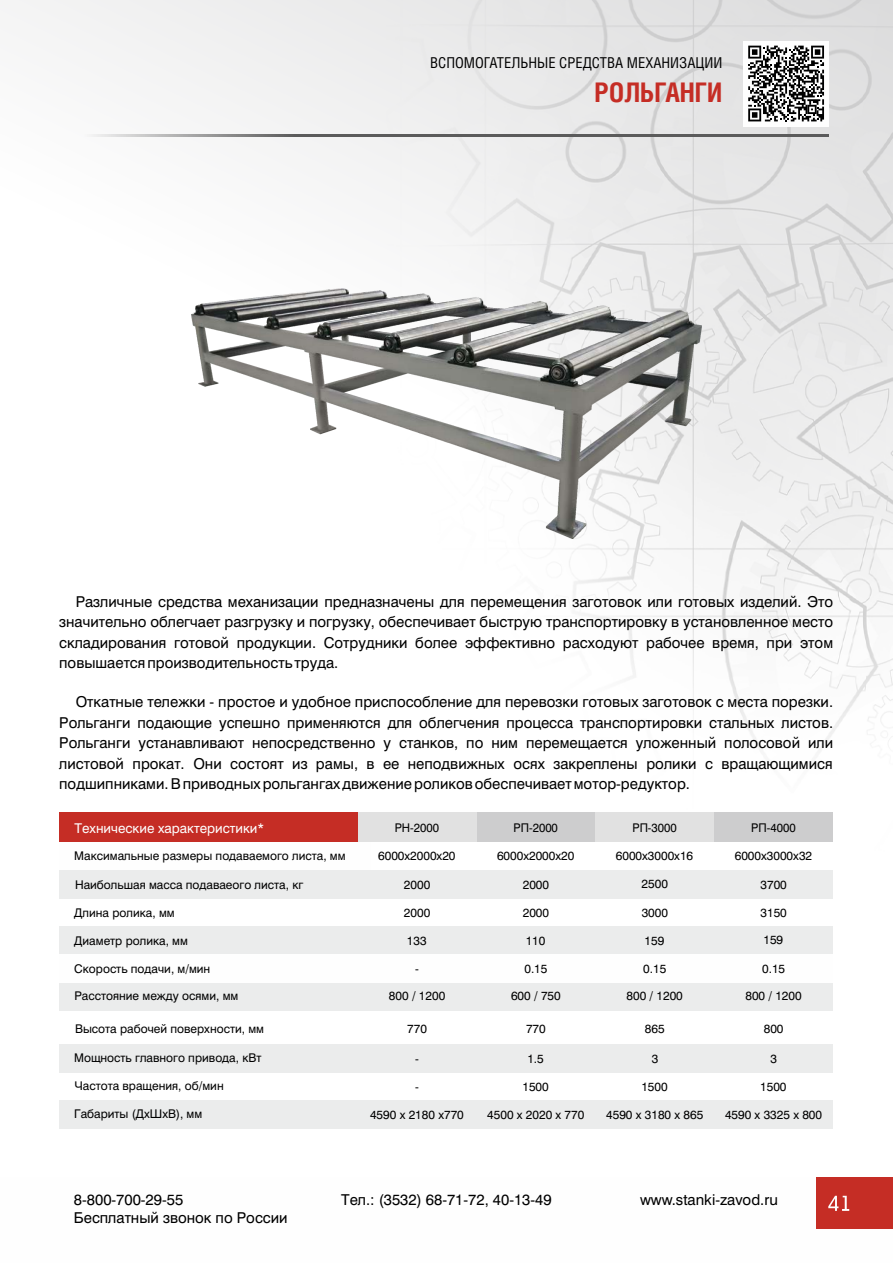
<style>
.page{position:relative;width:893px;height:1263px;background:#fff}
.page>*{position:absolute;margin:0;border:0;box-sizing:border-box;transform-origin:0 0}
.t1{font:700 27px "Helios Cond";color:#c52d25}
.t2{font:15px/20.4px "Swiss 721 BT";color:#000;text-align:justify}
.t3{font:15px "Helios Cond";color:#000}
.t4{font:13.5px "Swiss 721 BT";color:#fefefe}
.t5{font:12px "Swiss 721 BT";color:#000}
.t6{font:12px "Swiss 721 BT";color:#000;scale:.96 1}
</style>
<div class="page">
<img style="left:0;top:0;width:893px;height:1178px">
<div style="left:816px;top:1178px;width:77px;height:51px;background:#c52d25"></div>
<hr style="left:84px;top:134px;width:745px;height:2px;background:#5b5b5b">
<svg style="left:828px;top:1196px;width:21px;height:15px"></svg>
<div style="left:59px;top:982px;width:774px;height:28px;background:#ebecec"></div>
<div style="left:59px;top:1044px;width:774px;height:28px;background:#ebecec"></div>
<div style="left:59px;top:1100px;width:774px;height:28px;background:#ebecec"></div>
<div style="left:477px;top:812px;width:118px;height:30px;background:#cdcdce"></div>
<div style="left:714px;top:812px;width:119px;height:30px;background:#cdcdce"></div>
<div style="left:595px;top:812px;width:119px;height:30px;background:#e1e1e1"></div>
<div style="left:59px;top:812px;width:299px;height:30px;background:#c52d25"></div>
<div style="left:59px;top:842px;width:312px;height:28px;background:#fefefe"></div>
<div style="left:59px;top:870px;width:774px;height:28px;background:#ebecec"></div>
<div style="left:59px;top:926px;width:774px;height:28px;background:#ebecec"></div>
<div style="left:59px;top:954px;width:774px;height:28px;background:#fefefe"></div>
<div style="left:358px;top:812px;width:119px;height:30px;background:#e1e1e1"></div>
<div style="left:744px;top:41px;width:85px;height:85px;background:#fefefe"></div>
<svg style="left:748px;top:46px;width:76px;height:75px"></svg>
<img style="left:191px;top:288px;width:510px;height:251px">
<p class="t3" style="left:430px;top:56px;width:294px">ВСПОМОГАТЕЛЬНЫЕ СРЕДСТВА МЕХАНИЗАЦИИ</p>
<h1 class="t1" style="left:595px;top:80px;width:129px">РОЛЬГАНГИ</h1>
<p class="t2" style="left:59px;top:593px;width:775px;text-indent:17px">Различные средства механизации предназначены для перемещения заготовок или готовых изделий. Это значительно облегчает разгрузку и погрузку, обеспечивает быструю транспортировку в установленное место складирования готовой продукции. Сотрудники более эффективно расходуют рабочее время, при этом повышается производительность труда.</p>
<p class="t2" style="left:59px;top:693px;width:775px;text-indent:17px">Откатные тележки - простое и удобное приспособление для перевозки готовых заготовок с места порезки.<br>Рольганги подающие успешно применяются для облегчения процесса транспортировки стальных листов.<br>Рольганги устанавливают непосредственно у станков, по ним перемещается уложенный полосовой или листовой прокат. Они состоят из рамы, в ее неподвижных осях закреплены ролики с вращающимися подшипниками. В приводных рольгангах движение роликов обеспечивает мотор-редуктор.</p>
<p class="t4" style="left:74px;top:823px;width:191px">Технические характеристики*</p>
<p class="t6" style="left:514px;top:822px;width:48px">РП-2000</p>
<p class="t6" style="left:632px;top:822px;width:48px">РП-3000</p>
<p class="t6" style="left:751px;top:822px;width:48px">РП-4000</p>
<p class="t6" style="left:395px;top:822px;width:48px">РН-2000</p>
<p class="t5" style="left:74px;top:851px;width:273px">Максимальные размеры подаваемого листа, мм</p>
<p class="t5" style="left:75px;top:879px;width:230px">Наибольшая масса подаваеого листа, кг</p>
<p class="t5" style="left:74px;top:907px;width:102px">Длина ролика, мм</p>
<p class="t5" style="left:74px;top:935px;width:115px">Диаметр ролика, мм</p>
<p class="t5" style="left:74px;top:963px;width:138px">Скорость подачи, м/мин</p>
<p class="t5" style="left:74px;top:991px;width:166px">Расстояние между осями, мм</p>
<p class="t5" style="left:75px;top:1023px;width:190px">Высота рабочей поверхности, мм</p>
<p class="t5" style="left:74px;top:1052px;width:189px">Мощность главного привода, кВт</p>
<p class="t5" style="left:75px;top:1081px;width:150px">Частота вращения, об/мин</p>
<p class="t5" style="left:74px;top:1108px;width:130px">Габариты (ДхШхВ), мм</p>
<p class="t5" style="left:378px;top:851px;width:79px">6000x2000x20</p>
<p class="t5" style="left:404px;top:879px;width:28px">2000</p>
<p class="t5" style="left:404px;top:907px;width:28px">2000</p>
<p class="t5" style="left:407px;top:935px;width:21px">133</p>
<p class="t5" style="left:415px;top:963px;width:5px">-</p>
<p class="t5" style="left:412px;top:991px;width:5px">/</p>
<p class="t5" style="left:407px;top:1023px;width:21px">770</p>
<p class="t5" style="left:415px;top:1053px;width:5px">-</p>
<p class="t5" style="left:389px;top:991px;width:58px">800 1200</p>
<p class="t5" style="left:415px;top:1081px;width:5px">-</p>
<p class="t5" style="left:370px;top:1109px;width:95px">4590 x 2180 x770</p>
<p class="t5" style="left:497px;top:851px;width:79px">6000x2000x20</p>
<p class="t5" style="left:523px;top:879px;width:28px">2000</p>
<p class="t5" style="left:523px;top:907px;width:28px">2000</p>
<p class="t5" style="left:526px;top:935px;width:21px">110</p>
<p class="t5" style="left:524px;top:963px;width:25px">0.15</p>
<p class="t5" style="left:511px;top:991px;width:51px">600 / 750</p>
<p class="t5" style="left:526px;top:1023px;width:21px">770</p>
<p class="t5" style="left:527px;top:1053px;width:18px">1.5</p>
<p class="t5" style="left:522px;top:1081px;width:28px">1500</p>
<p class="t5" style="left:487px;top:1109px;width:99px">4500 x 2020 x 770</p>
<p class="t5" style="left:616px;top:851px;width:79px">6000x3000x16</p>
<p class="t5" style="left:642px;top:879px;width:28px">2500</p>
<p class="t5" style="left:642px;top:907px;width:28px">3000</p>
<p class="t5" style="left:645px;top:935px;width:21px">159</p>
<p class="t5" style="left:643px;top:963px;width:25px">0.15</p>
<p class="t5" style="left:627px;top:991px;width:58px">800 / 1200</p>
<p class="t5" style="left:645px;top:1023px;width:21px">865</p>
<p class="t5" style="left:652px;top:1053px;width:8px">3</p>
<p class="t5" style="left:641px;top:1081px;width:28px">1500</p>
<p class="t5" style="left:606px;top:1109px;width:99px">4590 x 3180 x 865</p>
<p class="t5" style="left:735px;top:851px;width:79px">6000x3000x32</p>
<p class="t5" style="left:760px;top:879px;width:28px">3700</p>
<p class="t5" style="left:760px;top:908px;width:28px">3150</p>
<p class="t5" style="left:763px;top:935px;width:21px">159</p>
<p class="t5" style="left:762px;top:963px;width:25px">0.15</p>
<p class="t5" style="left:745px;top:991px;width:58px">800 / 1200</p>
<p class="t5" style="left:764px;top:1023px;width:21px">800</p>
<p class="t5" style="left:770px;top:1053px;width:8px">3</p>
<p class="t5" style="left:760px;top:1081px;width:28px">1500</p>
<p class="t5" style="left:725px;top:1109px;width:99px">4590 x 3325 x 800</p>
<p class="t2" style="left:74px;top:1191px;width:111px">8-800-700-29-55</p>
<p class="t2" style="left:341px;top:1191px;width:212px">Тел.: (3532) 68-71-72, 40-13-49</p>
<p class="t2" style="left:640px;top:1191px;width:139px">www.stanki-zavod.ru</p>
<p class="t2" style="left:74px;top:1208px;width:215px">Бесплатный звонок по России</p>
</div>
